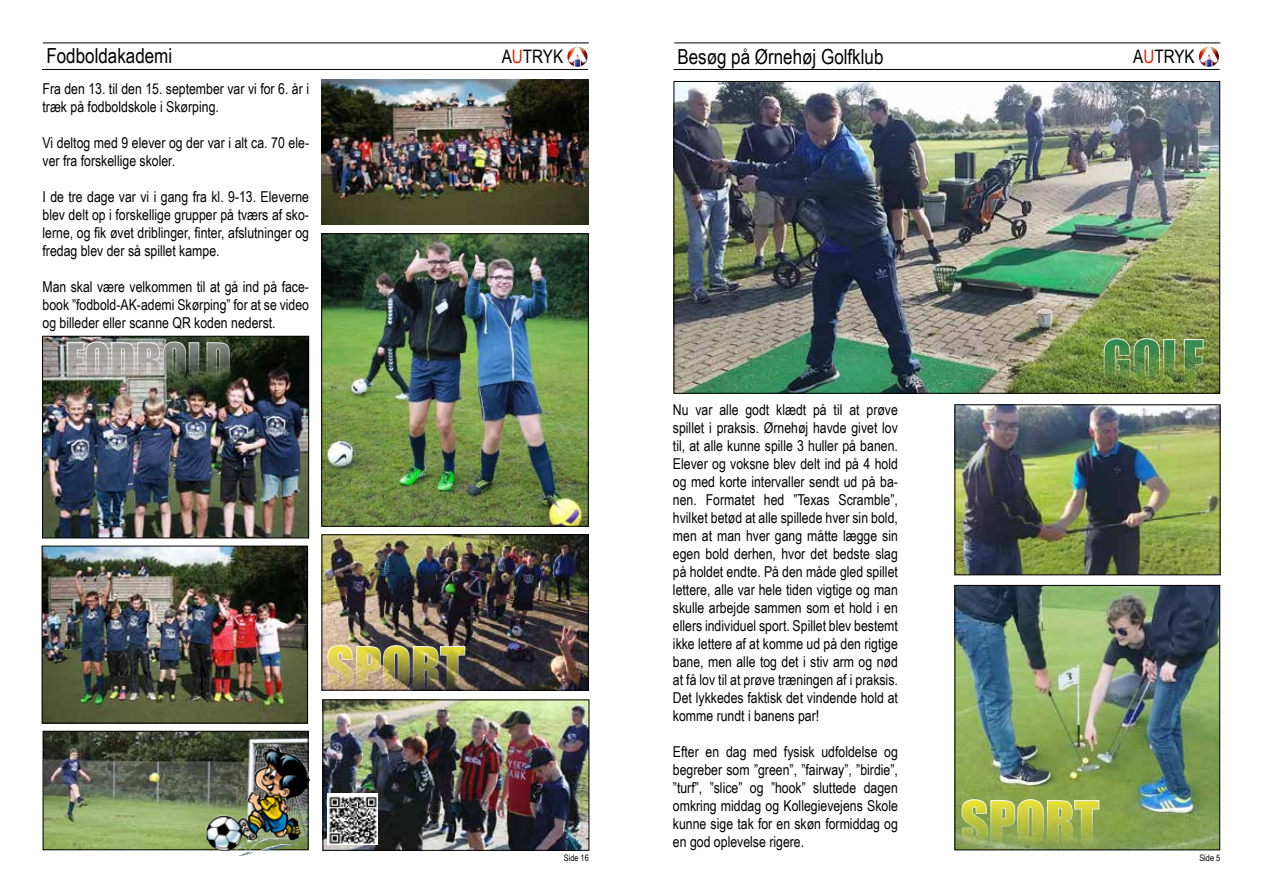
<style>
.page{position:relative;width:1263px;height:893px;background:#fff}
.page>*{position:absolute;margin:0;border:0;box-sizing:border-box;transform-origin:0 0}
.t1{font:20.7px "Arial Narrow";color:#000}
.t2{font:18.6px "Arial Narrow";color:#000}
.t3{font:15px/18px "Arial Narrow";color:#000;text-align:justify}
.t4{font:9px "Arial Narrow";color:#000}
.s1{color:#e12000}
</style>
<div class="page">
<img style="left:44px;top:338px;width:263px;height:198px">
<div style="left:42px;top:336px;width:267px;height:202px;border:1px solid #000"></div>
<img style="left:44px;top:548px;width:262px;height:173px">
<div style="left:42px;top:546px;width:266px;height:177px;border:1px solid #000"></div>
<img style="left:45px;top:733px;width:261px;height:115px">
<div style="left:43px;top:731px;width:265px;height:119px;border:1px solid #000"></div>
<img style="left:322px;top:80px;width:267px;height:145px">
<img style="left:323px;top:235px;width:264px;height:290px">
<div style="left:321px;top:233px;width:268px;height:294px;border:1px solid #000"></div>
<img style="left:324px;top:536px;width:263px;height:152px">
<div style="left:322px;top:534px;width:267px;height:156px;border:1px solid #000"></div>
<img style="left:325px;top:701px;width:262px;height:148px">
<div style="left:323px;top:699px;width:266px;height:152px;border:1px solid #000"></div>
<hr style="left:42px;top:69px;width:546px;height:1px;background:#000">
<hr style="left:43px;top:43px;width:546px;height:1px;background:#000">
<svg style="left:569px;top:47px;width:17px;height:18px"></svg>
<img style="left:567px;top:47px;width:13px;height:19px">
<svg style="left:67px;top:341px;width:163px;height:40px;background:#8e9088"></svg>
<hr style="left:673px;top:69px;width:546px;height:1px;background:#000">
<hr style="left:674px;top:43px;width:546px;height:1px;background:#000">
<svg style="left:1200px;top:47px;width:18px;height:18px"></svg>
<img style="left:1199px;top:47px;width:13px;height:19px">
<img style="left:675px;top:83px;width:543px;height:309px">
<img style="left:956px;top:406px;width:262px;height:167px">
<div style="left:954px;top:404px;width:266px;height:171px;border:1px solid #000"></div>
<img style="left:956px;top:587px;width:262px;height:261px">
<div style="left:954px;top:585px;width:266px;height:265px;border:1px solid #000"></div>
<img style="left:961px;top:799px;width:249px;height:46px">
<img style="left:1103px;top:338px;width:101px;height:46px">
<img style="left:206px;top:745px;width:95px;height:106px">
<img style="left:327px;top:794px;width:51px;height:51px">
<img style="left:327px;top:645px;width:138px;height:46px">
<h1 class="t1" style="left:46px;top:40px;width:127px">Fodboldakademi</h1>
<p class="t2" style="left:502px;top:43px;width:63px">A<span class="s1">U</span>TRYK</p>
<p class="t3" style="left:43px;top:79px;width:268px">Fra den 13. til den 15. september var vi for 6. år i træk på fodboldskole i Skørping.</p>
<p class="t3" style="left:43px;top:133px;width:268px">Vi deltog med 9 elever og der var i alt ca. 70 ele&shy;ver fra forskellige skoler.</p>
<p class="t3" style="left:43px;top:187px;width:268px">I de tre dage var vi i gang fra kl. 9-13. Eleverne blev delt op i forskellige grupper på tværs af sko&shy;lerne, og fik øvet driblinger, finter, afslutninger og fredag blev der så spillet kampe.</p>
<p class="t3" style="left:43px;top:277px;width:268px">Man skal være velkommen til at gå ind på face&shy;book ”fodbold-AK-ademi Skørping” for at se video og billeder eller scanne QR koden nederst.</p>
<h1 class="t1" style="left:677px;top:41px;width:208px">Besøg på Ørnehøj Golfklub</h1>
<p class="t2" style="left:1133px;top:43px;width:63px">A<span class="s1">U</span>TRYK</p>
<p class="t3" style="left:673px;top:400px;width:227px">Nu var alle godt klædt på til at prøve spillet i praksis. Ørnehøj havde givet lov til, at alle kunne spille 3 huller på banen.<br>Elever og voksne blev delt ind på 4 hold og med korte intervaller sendt ud på ba&shy;nen. Formatet hed ”Texas Scramble”, hvilket betød at alle spillede hver sin bold, men at man hver gang måtte lægge sin egen bold derhen, hvor det bedste slag på holdet endte. På den måde gled spillet lettere, alle var hele tiden vigtige og man skulle arbejde sammen som et hold i en ellers individuel sport. Spillet blev bestemt ikke lettere af at komme ud på den rigtige bane, men alle tog det i stiv arm og nød at få lov til at prøve træningen af i praksis.<br>Det lykkedes faktisk det vindende hold at komme rundt i banens par!</p>
<p class="t3" style="left:673px;top:742px;width:227px">Efter en dag med fysisk udfoldelse og begreber som ”green”, ”fairway”, ”birdie”, ”turf”, ”slice” og ”hook” sluttede dagen omkring middag og Kollegievejens Skole kunne sige tak for en skøn formiddag og en god oplevelse rigere.</p>
<p class="t4" style="left:564px;top:851px;width:27px">Side 16</p>
<p class="t4" style="left:1199px;top:851px;width:22px">Side 5</p>
</div>
